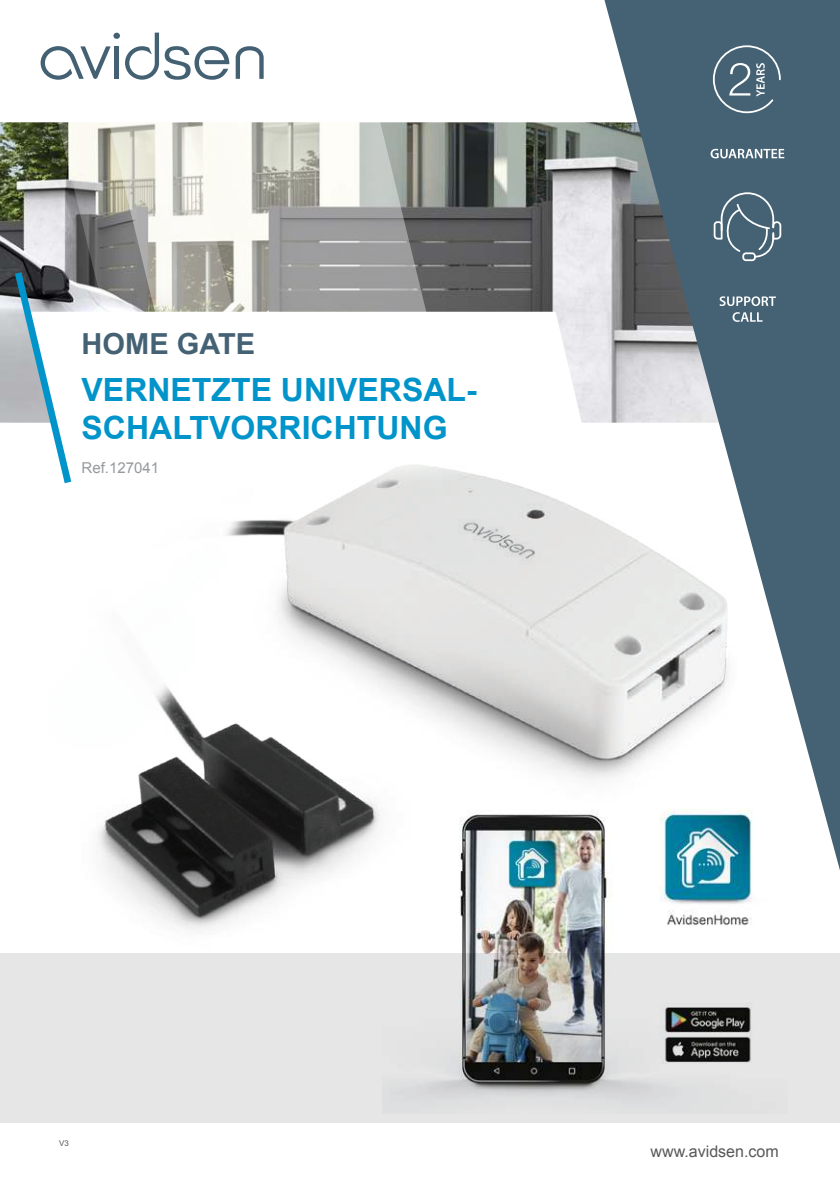
<style>
.page{position:relative;width:840px;height:1191px;background:#fff}
.page>*{position:absolute;margin:0;border:0;box-sizing:border-box;transform-origin:0 0}
.t1{font:700 32px/38.4px "Arial";color:#0094ca}
.t2{font:700 29px "Arial";color:#456274}
.t3{font:16px "Arial";color:#57585a}
.t4{font:15px "Arial";color:#97999c}
.t5{font:8px "Arial";color:#57585a}
</style>
<div class="page">
<div style="left:0;top:954px;width:839px;height:169px;background:#e6e6e7"></div>
<img style="left:0;top:122px;width:595px;height:301px">
<svg style="left:249px;top:74px;width:192px;height:238px"></svg>
<svg style="left:46px;top:122px;width:203px;height:190px"></svg>
<svg style="left:76px;top:312px;width:519px;height:111px"></svg>
<svg style="left:595px;top:0;width:244px;height:437px;background:#677c89"></svg>
<svg style="left:10px;top:265px;width:66px;height:172px"></svg>
<div style="left:114px;top:46px;width:5px;height:33px;background:#436173"></div>
<svg style="left:235px;top:46px;width:28px;height:33px"></svg>
<div style="left:113px;top:33px;width:7px;height:6px;background:#436173;border-radius:50%"></div>
<svg style="left:41px;top:46px;width:70px;height:34px"></svg>
<svg style="left:125px;top:33px;width:104px;height:47px"></svg>
<svg style="left:713px;top:192px;width:67px;height:69px;background:#5d7686"></svg>
<svg style="left:719px;top:296px;width:56px;height:10px"></svg>
<svg style="left:732px;top:312px;width:30px;height:10px"></svg>
<svg style="left:710px;top:149px;width:73px;height:9px"></svg>
<svg style="left:712px;top:45px;width:68px;height:68px;background:#5e7786"></svg>
<img style="left:390px;top:954px;width:362px;height:149px">
<img style="left:0;top:437px;width:839px;height:517px">
<p class="t2" style="left:82px;top:324px;width:175px">HOME GATE</p>
<p class="t1" style="left:82px;top:371px;width:396px">VERNETZTE UNIVERSAL-<br>SCHALTVORRICHTUNG</p>
<p class="t4" style="left:82px;top:458px;width:79px">Ref.127041</p>
<p class="t5" style="left:59px;top:1137px;width:11px">V3</p>
<p class="t3" style="left:650px;top:1140px;width:130px">www.avidsen.com</p>
</div>
